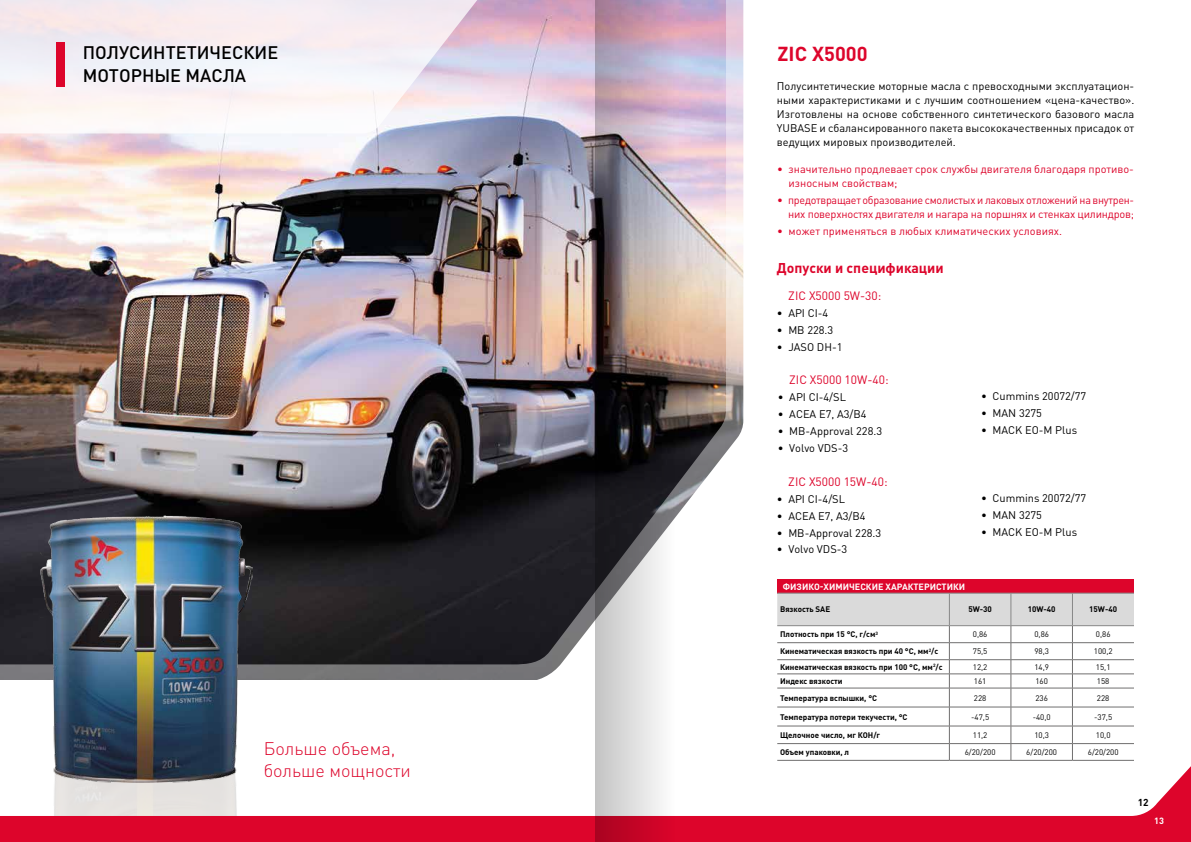
<style>
.page{position:relative;width:1191px;height:842px;background:#fff}
.page>*{position:absolute;margin:0;border:0;box-sizing:border-box;transform-origin:0 0}
.t1{font:700 20px "DIN Pro";letter-spacing:.005em;color:#dd052b}
.t2{font:500 18px/23px "DIN Pro";color:#000}
.t3{font:300 18px "DIN Pro";color:#dd052b}
.t4{font:700 14px "DIN Pro";color:#dd052b}
.t5{font:12px "DIN Pro";color:#dd052b}
.t6{font:11px/14px "DIN Pro";color:#000;text-align:justify}
.t7{font:11px/14px "DIN Pro";color:#dd052b}
.t8{font:11px/14px "DIN Pro";letter-spacing:-.02em;color:#dd052b;text-align:right}
.t9{font:700 10px "DIN Pro";color:#000}
.t10{font:700 9px "DIN Pro";color:#fff}
.t11{font:700 8px "DIN Pro";color:#000}
.t12{font:8px "DIN Pro";color:#000}
</style>
<div class="page">
<img style="left:0;top:0;width:744px;height:680px">
<svg style="left:0;top:766px;width:1191px;height:76px"></svg>
<svg style="left:0;top:0;width:520px;height:133px;fill:#f6eef3"></svg>
<div style="left:57px;top:42px;width:8px;height:45px;background:#dd052b"></div>
<div style="left:777px;top:579px;width:357px;height:14px;background:#dd052b"></div>
<svg style="left:777px;top:594px;width:357px;height:166px"></svg>
<hr style="left:777px;top:642px;width:172px;height:1px;background:#706f6f">
<hr style="left:949px;top:642px;width:62px;height:1px;background:#706f6f">
<hr style="left:1011px;top:642px;width:61px;height:1px;background:#706f6f">
<hr style="left:1072px;top:642px;width:62px;height:1px;background:#706f6f">
<hr style="left:777px;top:659px;width:172px;height:1px;background:#706f6f">
<hr style="left:949px;top:659px;width:62px;height:1px;background:#706f6f">
<hr style="left:1011px;top:659px;width:61px;height:1px;background:#706f6f">
<hr style="left:1072px;top:659px;width:62px;height:1px;background:#706f6f">
<hr style="left:777px;top:674px;width:172px;height:1px;background:#706f6f">
<hr style="left:949px;top:674px;width:62px;height:1px;background:#706f6f">
<hr style="left:1011px;top:674px;width:61px;height:1px;background:#706f6f">
<hr style="left:1072px;top:674px;width:62px;height:1px;background:#706f6f">
<hr style="left:777px;top:688px;width:172px;height:1px;background:#706f6f">
<hr style="left:949px;top:688px;width:62px;height:1px;background:#706f6f">
<hr style="left:1011px;top:688px;width:61px;height:1px;background:#706f6f">
<hr style="left:1072px;top:688px;width:62px;height:1px;background:#706f6f">
<hr style="left:777px;top:707px;width:172px;height:1px;background:#706f6f">
<hr style="left:949px;top:707px;width:62px;height:1px;background:#706f6f">
<hr style="left:1011px;top:707px;width:61px;height:1px;background:#706f6f">
<hr style="left:1072px;top:707px;width:62px;height:1px;background:#706f6f">
<hr style="left:777px;top:726px;width:172px;height:1px;background:#706f6f">
<hr style="left:949px;top:726px;width:62px;height:1px;background:#706f6f">
<hr style="left:1011px;top:726px;width:61px;height:1px;background:#706f6f">
<hr style="left:1072px;top:726px;width:62px;height:1px;background:#706f6f">
<hr style="left:777px;top:743px;width:172px;height:1px;background:#706f6f">
<hr style="left:949px;top:743px;width:62px;height:1px;background:#706f6f">
<hr style="left:1011px;top:743px;width:61px;height:1px;background:#706f6f">
<hr style="left:1072px;top:743px;width:62px;height:1px;background:#706f6f">
<hr style="left:777px;top:760px;width:172px;height:1px;background:#706f6f">
<hr style="left:949px;top:760px;width:62px;height:1px;background:#706f6f">
<hr style="left:1011px;top:760px;width:61px;height:1px;background:#706f6f">
<hr style="left:1072px;top:760px;width:62px;height:1px;background:#706f6f">
<hr style="left:777px;top:593px;width:172px;height:1px;background:#878787">
<hr style="left:949px;top:593px;width:62px;height:1px;background:#878787">
<hr style="left:949px;top:593px;width:1px;height:32px;background:#878787">
<hr style="left:1011px;top:593px;width:61px;height:1px;background:#878787">
<hr style="left:1010px;top:593px;width:1px;height:32px;background:#878787">
<hr style="left:1072px;top:593px;width:62px;height:1px;background:#878787">
<hr style="left:1072px;top:593px;width:1px;height:32px;background:#878787">
<hr style="left:777px;top:625px;width:172px;height:1px;background:#878787">
<hr style="left:949px;top:625px;width:62px;height:1px;background:#878787">
<hr style="left:1011px;top:625px;width:61px;height:1px;background:#878787">
<hr style="left:1072px;top:625px;width:62px;height:1px;background:#878787">
<img style="left:595px;top:0;width:80px;height:842px">
<img style="left:41px;top:783px;width:211px;height:33px">
<img style="left:41px;top:515px;width:211px;height:268px">
<h2 class="t2" style="left:83px;top:40px;width:197px">ПОЛУСИНТЕТИЧЕСКИЕ<br>МОТОРНЫЕ МАСЛА</h2>
<h1 class="t1" style="left:777px;top:40px;width:92px">ZIC X5000</h1>
<p class="t6" style="left:777px;top:79px;width:359px">Полусинтетические моторные масла с превосходными эксплуатацион&shy;ными характеристиками и с лучшим соотношением «цена-качество».<br>Изготовлены на основе собственного синтетического базового масла YUBASE и сбалансированного пакета высококачественных присадок от ведущих мировых производителей.</p>
<p class="t7" style="left:788px;top:161px;width:347px;text-indent:-11px">• значительно продлевает срок службы двигателя благодаря противо&shy;износным свойствам;</p>
<p class="t8" style="left:777px;top:192px;width:358px">• предотвращает образование смолистых и лаковых отложений на внутрен&shy;них поверхностях двигателя и нагара на поршнях и стенках цилиндров;</p>
<p class="t7" style="left:777px;top:223px;width:286px">• может применяться в любых климатических условиях.</p>
<p class="t4" style="left:777px;top:258px;width:168px">Допуски и спецификации</p>
<p class="t5" style="left:788px;top:288px;width:95px">ZIC X5000 5W-30:</p>
<p class="t6" style="left:777px;top:306px;width:53px">• API CI-4</p>
<p class="t6" style="left:777px;top:322px;width:58px">• MB 228.3</p>
<p class="t6" style="left:777px;top:339px;width:67px">• JASO DH-1</p>
<p class="t5" style="left:789px;top:372px;width:101px">ZIC X5000 10W-40:</p>
<p class="t6" style="left:778px;top:390px;width:70px">• API CI-4/SL</p>
<p class="t6" style="left:778px;top:406px;width:90px">• ACEA E7, A3/B4</p>
<p class="t6" style="left:778px;top:423px;width:106px">• MB-Approval 228.3</p>
<p class="t6" style="left:778px;top:440px;width:72px">• Volvo VDS-3</p>
<p class="t5" style="left:788px;top:473px;width:101px">ZIC X5000 15W-40:</p>
<p class="t6" style="left:777px;top:491px;width:70px">• API CI-4/SL</p>
<p class="t6" style="left:777px;top:508px;width:90px">• ACEA E7, A3/B4</p>
<p class="t6" style="left:777px;top:525px;width:106px">• MB-Approval 228.3</p>
<p class="t6" style="left:777px;top:542px;width:72px">• Volvo VDS-3</p>
<p class="t6" style="left:981px;top:389px;width:107px">• Cummins 20072/77</p>
<p class="t6" style="left:981px;top:406px;width:62px">• MAN 3275</p>
<p class="t6" style="left:981px;top:423px;width:97px">• MACK EO-M Plus</p>
<p class="t6" style="left:981px;top:491px;width:107px">• Cummins 20072/77</p>
<p class="t6" style="left:981px;top:508px;width:62px">• MAN 3275</p>
<p class="t6" style="left:981px;top:524px;width:97px">• MACK EO-M Plus</p>
<p class="t10" style="left:783px;top:580px;width:184px">ФИЗИКО-ХИМИЧЕСКИЕ ХАРАКТЕРИСТИКИ</p>
<p class="t11" style="left:780px;top:603px;width:52px">Вязкость SAE</p>
<p class="t11" style="left:968px;top:603px;width:25px">5W-30</p>
<p class="t11" style="left:1027px;top:603px;width:29px">10W-40</p>
<p class="t11" style="left:1089px;top:603px;width:29px">15W-40</p>
<p class="t11" style="left:780px;top:629px;width:99px">Плотность при 15 °С, г/см<sup>3</sup></p>
<p class="t12" style="left:972px;top:629px;width:16px">0,86</p>
<p class="t12" style="left:1034px;top:629px;width:16px">0,86</p>
<p class="t12" style="left:1095px;top:629px;width:16px">0,86</p>
<p class="t11" style="left:780px;top:646px;width:160px">Кинематическая вязкость при 40 °С, мм<sup>2</sup>/с</p>
<p class="t12" style="left:972px;top:646px;width:16px">75,5</p>
<p class="t12" style="left:1034px;top:646px;width:16px">98,3</p>
<p class="t12" style="left:1093px;top:646px;width:20px">100,2</p>
<p class="t11" style="left:780px;top:661px;width:164px">Кинематическая вязкость при 100 °С, мм<sup>2</sup>/с</p>
<p class="t12" style="left:972px;top:661px;width:16px">12,2</p>
<p class="t12" style="left:1034px;top:661px;width:16px">14,9</p>
<p class="t12" style="left:1096px;top:661px;width:16px">15,1</p>
<p class="t11" style="left:780px;top:676px;width:64px">Индекс вязкости</p>
<p class="t12" style="left:974px;top:676px;width:14px">161</p>
<p class="t12" style="left:1035px;top:676px;width:14px">160</p>
<p class="t12" style="left:1097px;top:676px;width:14px">158</p>
<p class="t11" style="left:780px;top:692px;width:99px">Температура вспышки, °С</p>
<p class="t12" style="left:974px;top:692px;width:14px">228</p>
<p class="t12" style="left:1035px;top:692px;width:14px">236</p>
<p class="t12" style="left:1097px;top:692px;width:14px">228</p>
<p class="t11" style="left:780px;top:711px;width:129px">Температура потери текучести, °С</p>
<p class="t12" style="left:971px;top:711px;width:20px">-47,5</p>
<p class="t12" style="left:1032px;top:711px;width:20px">-40,0</p>
<p class="t12" style="left:1094px;top:711px;width:20px">-37,5</p>
<p class="t11" style="left:780px;top:729px;width:101px">Щелочное число, мг КОН/г</p>
<p class="t12" style="left:972px;top:729px;width:16px">11,2</p>
<p class="t12" style="left:1034px;top:729px;width:16px">10,3</p>
<p class="t12" style="left:1096px;top:729px;width:16px">10,0</p>
<h2 class="t3" style="left:264px;top:736px;width:133px">Больше объема,</h2>
<p class="t11" style="left:780px;top:747px;width:71px">Объем упаковки, л</p>
<p class="t12" style="left:964px;top:747px;width:32px">6/20/200</p>
<p class="t12" style="left:1026px;top:747px;width:32px">6/20/200</p>
<p class="t12" style="left:1087px;top:747px;width:32px">6/20/200</p>
<h2 class="t3" style="left:264px;top:758px;width:149px">больше мощности</h2>
<p class="t9" style="left:1137px;top:795px;width:12px">12</p>
<p class="t10" style="left:1154px;top:815px;width:11px">13</p>
</div>
